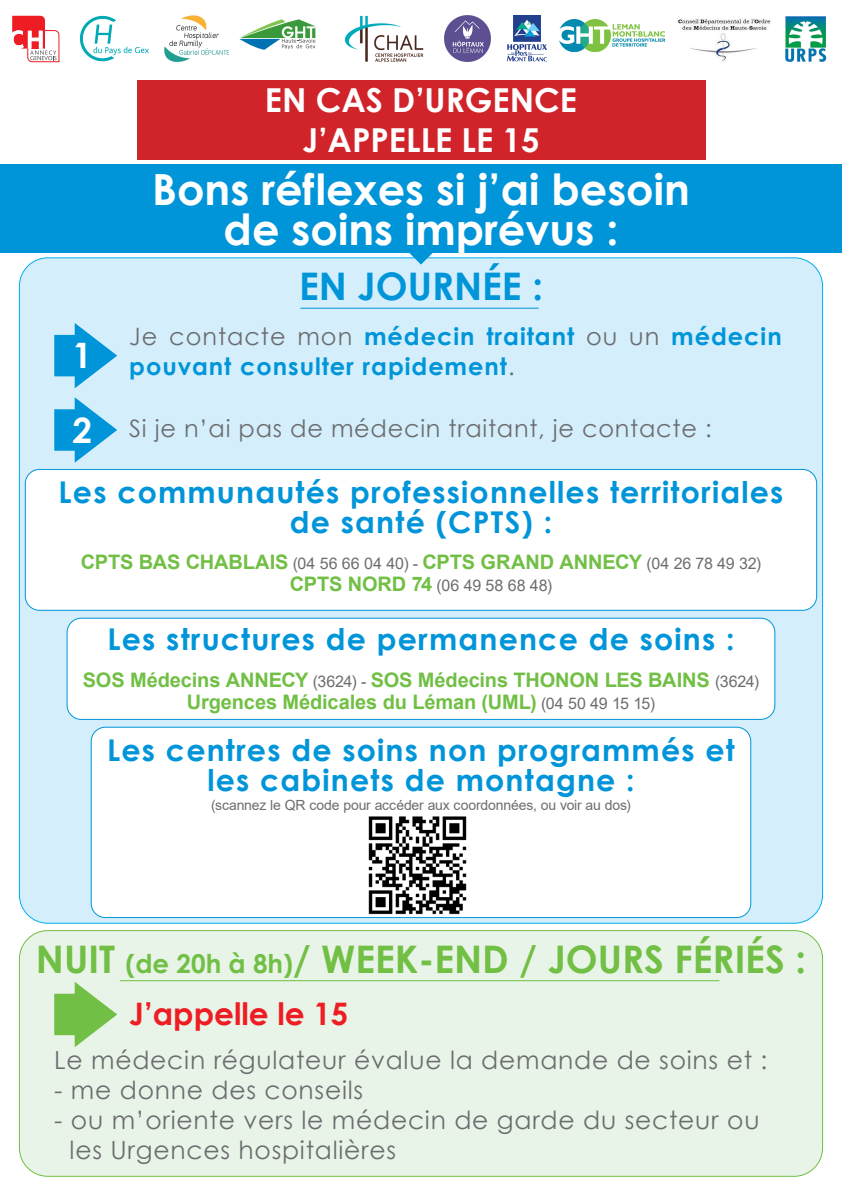
<style>
.page{position:relative;width:842px;height:1191px;background:#fff}
.page>*{position:absolute;margin:0;border:0;box-sizing:border-box;transform-origin:0 0}
.t1{font:700 43px "Century Gothic";color:#fff}
.t2{font:700 38px "Century Gothic";color:#71bf44}
.t3{font:700 38px "Century Gothic";color:#0095d9}
.t4{font:700 35px "Century Gothic";color:#fff}
.t5{font:700 33px/40px "Century Gothic";color:#fff;text-align:center}
.t6{font:700 31px "Century Gothic";color:#ee1d23}
.t7{font:700 30px/30px "Century Gothic";letter-spacing:.04em;color:#0095d9;text-align:center}
.t8{font:25px "Century Gothic";letter-spacing:.03em;color:#6c6d70}
.t9{font:700 24px/30px "Century Gothic";letter-spacing:.04em;color:#0095d9}
.t10{font:24px "Century Gothic";letter-spacing:.03em;color:#6c6d70}
.Maison_med_adresse{font:700 20px "Arial";letter-spacing:-.01em;color:#71bf44}
.Maison_med_adresse-2{font:16px "Arial";color:#6c6d70}
.Maison_med_adresse-3{font:14px "Arial";letter-spacing:-.01em;color:#6c6d70}
.s1{font-weight:400;color:#6c6d70}
.s2{font-weight:400;font-size:16px;color:#6c6d70}
.s3{font-weight:700;font-size:20px;color:#71bf44}
.s4{font-size:26px}
</style>
<div class="page">
<div style="left:137px;top:80px;width:568px;height:79px;background:#d1232a"></div>
<div style="left:19px;top:258px;width:803px;height:665px;background:#d4effb;border-radius:28px"></div>
<div style="left:19px;top:930px;width:803px;height:246px;background:#e9f4e8;border-radius:28px"></div>
<svg style="left:404px;top:253px;width:34px;height:12px"></svg>
<img style="left:344px;top:16px;width:80px;height:46px">
<img style="left:444px;top:16px;width:47px;height:46px">
<img style="left:559px;top:20px;width:105px;height:31px">
<svg style="left:80px;top:16px;width:69px;height:46px"></svg>
<img style="left:508px;top:16px;width:38px;height:46px">
<img style="left:164px;top:15px;width:66px;height:47px">
<img style="left:785px;top:16px;width:42px;height:46px">
<img style="left:677px;top:18px;width:94px;height:43px">
<div style="left:25px;top:469px;width:792px;height:141px;background:#fff;border-radius:14px"></div>
<div style="left:25px;top:469px;width:792px;height:142px;border:1px solid #0095d9;border-radius:14px"></div>
<div style="left:67px;top:618px;width:708px;height:101px;background:#fff;border-radius:14px"></div>
<div style="left:67px;top:617px;width:708px;height:103px;border:1px solid #0095d9;border-radius:14px"></div>
<div style="left:91px;top:727px;width:660px;height:190px;background:#fff;border-radius:14px"></div>
<div style="left:91px;top:726px;width:660px;height:192px;border:1px solid #0095d9;border-radius:14px"></div>
<hr style="left:300px;top:308px;width:239px;height:1px;background:#0095d9">
<hr style="left:120px;top:980px;width:599px;height:1px;background:#71bf44">
<div style="left:0;top:164px;width:842px;height:89px;background:#0095d9"></div>
<img style="left:368px;top:816px;width:99px;height:99px">
<svg style="left:54px;top:982px;width:63px;height:65px"></svg>
<svg style="left:54px;top:397px;width:63px;height:66px"></svg>
<svg style="left:54px;top:323px;width:63px;height:65px"></svg>
<svg style="left:12px;top:15px;width:48px;height:48px"></svg>
<svg style="left:239px;top:19px;width:76px;height:31px"></svg>
<p class="t4" style="left:73px;top:329px;width:21px">1</p>
<p class="t4" style="left:73px;top:403px;width:21px">2</p>
<p class="t5" style="left:265px;top:79px;width:314px">EN CAS D’URGENCE<br>J’APPELLE LE 15</p>
<p class="t1" style="left:152px;top:156px;width:539px">Bons réflexes si j’ai besoin</p>
<p class="t1" style="left:224px;top:196px;width:396px">de soins imprévus :</p>
<p class="t3" style="left:299px;top:257px;width:245px">EN JOURNÉE :</p>
<p class="t9" style="left:129px;top:320px;width:654px"><span class="s1">Je contacte mon</span> médecin traitant <span class="s1">ou un</span> médecin pouvant consulter rapidement<span class="s1">.</span></p>
<p class="t10" style="left:129px;top:411px;width:584px">Si je n’ai pas de médecin traitant, je contacte :</p>
<p class="t7" style="left:59px;top:476px;width:726px">Les communautés professionnelles territoriales de santé (CPTS) :</p>
<p class="Maison_med_adresse" style="left:81px;top:548px;width:682px">CPTS BAS CHABLAIS <span class="s2">(04 56 66 04 40) -</span> CPTS GRAND ANNECY <span class="s2">(04 26 78 49 32)</span></p>
<p class="Maison_med_adresse-2" style="left:290px;top:574px;width:264px"><span class="s3">CPTS NORD 74</span> (06 49 58 68 48)</p>
<p class="t7" style="left:107px;top:623px;width:629px">Les structures de permanence de soins :</p>
<p class="Maison_med_adresse" style="left:83px;top:665px;width:677px">SOS Médecins ANNECY <span class="s2">(3624) -</span> SOS Médecins THONON LES BAINS <span class="s2">(3624)</span></p>
<p class="Maison_med_adresse" style="left:187px;top:687px;width:470px">Urgences Médicales du Léman (UML) <span class="s2">(04 50 49 15 15)</span></p>
<p class="t7" style="left:107px;top:734px;width:629px">Les centres de soins non programmés et les cabinets de montagne :</p>
<p class="Maison_med_adresse-3" style="left:211px;top:796px;width:421px">(scannez le QR code pour accéder aux coordonnées, ou voir au dos)</p>
<p class="t2" style="left:36px;top:930px;width:772px">NUIT <span class="s4">(de 20h à 8h)</span>/ WEEK-END / JOURS FÉRIÉS :</p>
<p class="t6" style="left:129px;top:990px;width:220px">J’appelle le 15</p>
<p class="t8" style="left:54px;top:1042px;width:715px">Le médecin régulateur évalue la demande de soins et :</p>
<p class="t8" style="left:54px;top:1072px;width:310px">- me donne des conseils</p>
<p class="t8" style="left:54px;top:1102px;width:707px">- ou m’oriente vers le médecin de garde du secteur ou</p>
<p class="t8" style="left:70px;top:1132px;width:328px">les Urgences hospitalières</p>
</div>
